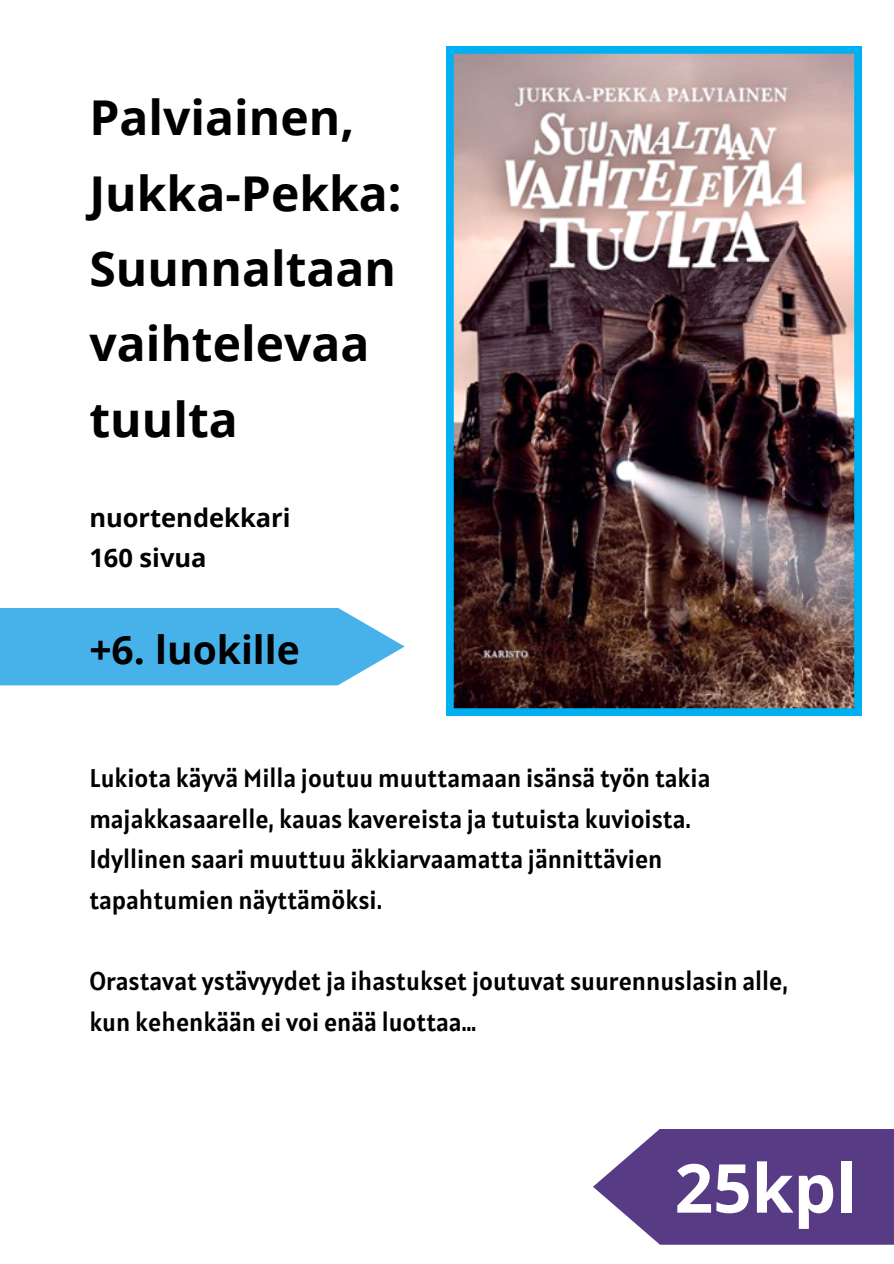
<style>
.page{position:relative;width:894px;height:1264px;background:#fff}
.page>*{position:absolute;margin:0;border:0;box-sizing:border-box;transform-origin:0 0}
.t1{font:700 67.5px "Open Sans";color:#fff}
.t2{font:700 48px/75.3px "Open Sans";color:#000}
.t3{font:700 39px "Open Sans";color:#000}
.t4{font:25.5px/40.5px "Alatsi";color:#000}
.t5{font:700 25.5px/40.5px "Open Sans";color:#000}
</style>
<div class="page">
<img style="left:446px;top:46px;width:414px;height:670px">
<svg style="left:0;top:608px;width:404px;height:77px;background:#55b8eb"></svg>
<svg style="left:593px;top:1129px;width:300px;height:115px;background:#6a5193"></svg>
<h4 class="t2" style="left:89px;top:79px;width:314px">Palviainen,<br>Jukka-Pekka:<br>Suunnaltaan vaihtelevaa tuulta</h4>
<h3 class="t5" style="left:89px;top:496px;width:203px">nuortendekkari<br>160 sivua</h3>
<p class="t3" style="left:89px;top:622px;width:212px">+6. luokille</p>
<p class="t4" style="left:89px;top:758px;width:622px">Lukiota käyvä Milla joutuu muuttamaan isänsä työn takia majakkasaarelle, kauas kavereista ja tutuista kuvioista.</p>
<p class="t4" style="left:89px;top:839px;width:574px">Idyllinen saari muuttuu äkkiarvaamatta jännittävien tapahtumien näyttämöksi.</p>
<h1 class="t4" style="left:89px;top:960px;width:700px">Orastavat ystävyydet ja ihastukset joutuvat suurennuslasin alle, kun kehenkään ei voi enää luottaa…</h1>
<p class="t1" style="left:674px;top:1140px;width:184px">25kpl</p>
</div>
